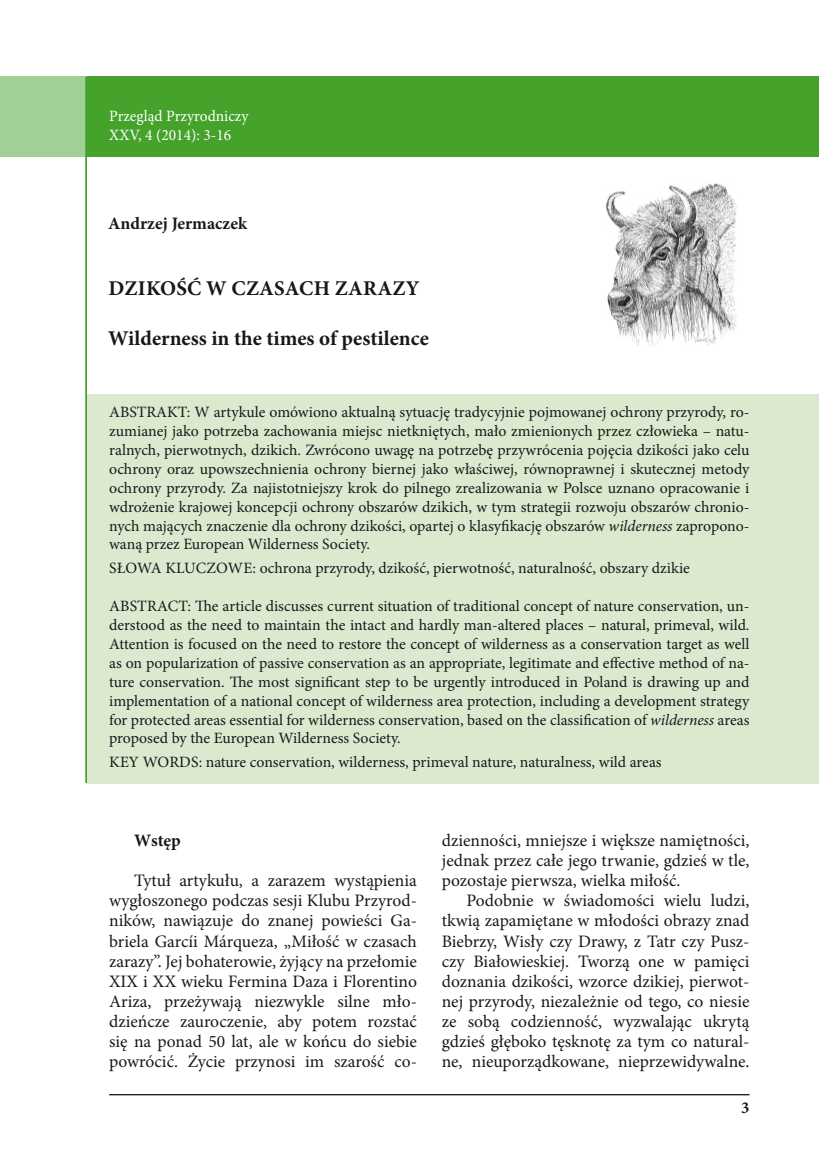
<style>
.page{position:relative;width:819px;height:1166px;background:#fff}
.page>*{position:absolute;margin:0;border:0;box-sizing:border-box;transform-origin:0 0}
.t1{font:700 21px "Minion Pro";letter-spacing:.01em;color:#1a171c}
.t2{font:17.5px/20.1px "Minion Pro";color:#1a171c;text-align:justify}
.t3{font:700 17.5px "Minion Pro";color:#1a171c}
.t4{font:15.75px/18.9px "Minion Pro";color:#1a171c;text-align:justify}
.t5{font:15.75px/18.9px "Minion Pro";color:#fff}
.s1{font-style:italic}
</style>
<div class="page">
<hr style="left:109px;top:1094px;width:640px;height:1px;background:#1a171c">
<div style="left:0;top:77px;width:819px;height:80px;background:#45a22b"></div>
<div style="left:0;top:0;width:87px;height:1166px;background:#fff"></div>
<div style="left:86px;top:394px;width:733px;height:389px;background:#dbe9ce"></div>
<hr style="left:85px;top:77px;width:2px;height:706px;background:#45a22b">
<img style="left:606px;top:183px;width:131px;height:164px">
<p class="t5" style="left:109px;top:106px;width:141px">Przegląd Przyrodniczy<br>XXV, 4 (2014): 3-16</p>
<p class="t3" style="left:108px;top:211px;width:141px">Andrzej Jermaczek</p>
<h1 class="t1" style="left:108px;top:273px;width:312px">Dzikość w czasach zarazy</h1>
<h1 class="t1" style="left:108px;top:323px;width:322px">Wilderness in the times of pestilence</h1>
<p class="t4" style="left:109px;top:403px;width:642px">ABSTRAKT: W artykule omówiono aktualną sytuację tradycyjnie pojmowanej ochrony przyrody, ro&shy;zumianej jako potrzeba zachowania miejsc nietkniętych, mało zmienionych przez człowieka – natu&shy;ralnych, pierwotnych, dzikich. Zwrócono uwagę na potrzebę przywrócenia pojęcia dzikości jako celu ochrony oraz upowszechnienia ochrony biernej jako właściwej, równoprawnej i skutecznej metody ochrony przyrody. Za najistotniejszy krok do pilnego zrealizowania w Polsce uznano opracowanie i wdrożenie krajowej koncepcji ochrony obszarów dzikich, w tym strategii rozwoju obszarów chronio&shy;nych mających znaczenie dla ochrony dzikości, opartej o klasyfikację obszarów <span class="s1">wilderness</span> zapropono&shy;waną przez European Wilderness Society.</p>
<p class="t4" style="left:109px;top:559px;width:582px">Słowa kluczowe : ochrona przyrody, dzikość, pierwotność, naturalność, obszary dzikie</p>
<p class="t4" style="left:109px;top:597px;width:22px">Abstra</p>
<p class="t4" style="left:109px;top:597px;width:642px;text-indent:58px">ct: The article discusses current situation of traditional concept of nature conservation, un&shy;derstood as the need to maintain the intact and hardly man-altered places – natural, primeval, wild.<br>Attention is focused on the need to restore the concept of wilderness as a conservation target as well as on popularization of passive conservation as an appropriate, legitimate and effective method of na&shy;ture conservation. The most significant step to be urgently introduced in Poland is drawing up and implementation of a national concept of wilderness area protection, including a development strategy for protected areas essential for wilderness conservation, based on the classification of <span class="s1">wilderness</span> areas proposed by the European Wilderness Society.</p>
<p class="t4" style="left:109px;top:753px;width:554px">Key words: nature conservation, wilderness, primeval nature, naturalness, wild areas</p>
<p class="t3" style="left:134px;top:828px;width:48px">Wstęp</p>
<p class="t2" style="left:109px;top:870px;width:309px;text-indent:25px">Tytuł artykułu, a zarazem wystąpienia wygłoszonego podczas sesji Klubu Przyrod&shy;ników, nawiązuje do znanej powieści Ga&shy;briela Garcíi Márqueza, „Miłość w czasach zarazy”. Jej bohaterowie, żyjący na przełomie XIX i XX wieku Fermina Daza i Florentino Ariza, przeżywają niezwykle silne mło&shy;dzieńcze zauroczenie, aby potem rozstać się na ponad 50 lat, ale w końcu do siebie powrócić. Życie przynosi im szarość co-</p>
<p class="t2" style="left:441px;top:830px;width:309px">dzienności, mniejsze i większe namiętności, jednak przez całe jego trwanie, gdzieś w tle, pozostaje pierwsza, wielka miłość.</p>
<p class="t2" style="left:441px;top:891px;width:309px;text-indent:25px">Podobnie w świadomości wielu ludzi, tkwią zapamiętane w młodości obrazy znad Biebrzy, Wisły czy Drawy, z Tatr czy Pusz&shy;czy Białowieskiej. Tworzą one w pamięci doznania dzikości, wzorce dzikiej, pierwot&shy;nej przyrody, niezależnie od tego, co niesie ze sobą codzienność, wyzwalając ukrytą gdzieś głęboko tęsknotę za tym co natural&shy;ne, nieuporządkowane, nieprzewidywalne.</p>
</div>
